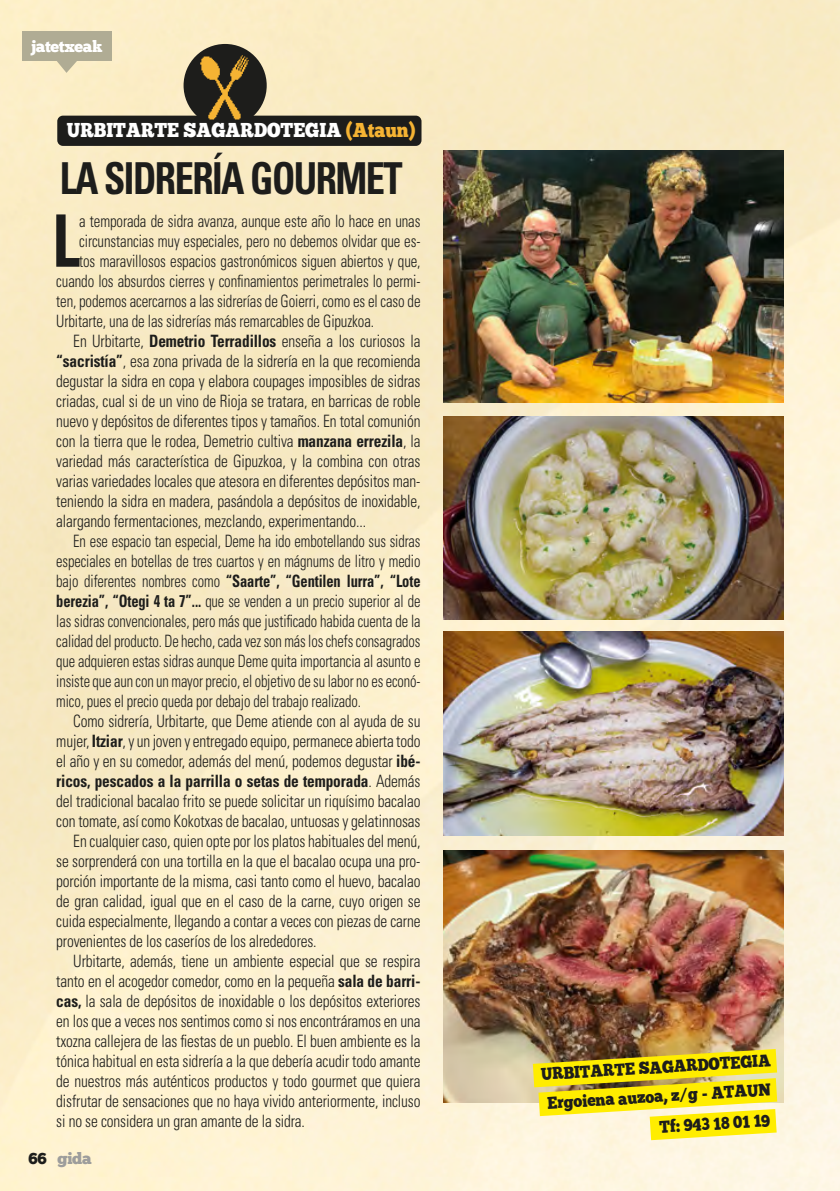
<style>
.page{position:relative;width:840px;height:1191px;background:#fff}
.page>*{position:absolute;margin:0;border:0;box-sizing:border-box;transform-origin:0 0}
.t1{font:700 condensed 72.4px "Univers";color:#1d1d1b;scale:.85 1}
.t2{font:700 condensed 44px "Univers";letter-spacing:-.04em;color:#1d1d1b;scale:.87 1}
.t3{font:20px "Chunk Five Ex";color:#fff;scale:.91 1}
.t4{font:300 condensed 17px "Univers";letter-spacing:-.01em;color:#1d1d1b;scale:.9 1}
.t5{font:300 condensed 17px "Univers";letter-spacing:-.01em;color:#1d1d1b;scale:.85 1}
.t6{font:300 condensed 17px "Univers";letter-spacing:-.01em;color:#1d1d1b;scale:.87 1}
.t7{font:17px "Chunk Five Ex";color:#1d1d1b;scale:.9 1}
.t8{font:700 condensed 17px "Univers";letter-spacing:-.01em;color:#1d1d1b;scale:.85 1}
.t9{font:700 condensed 17px "Univers";letter-spacing:-.01em;color:#1d1d1b;scale:.9 1}
.t10{font:16px "Chunk Five Ex";letter-spacing:-.02em;color:#fff}
.t11{font:16px "Chunk Five Ex";letter-spacing:-.02em;color:#9d9d9c}
.s1{color:#f5b333}
.s2{font-weight:700}
.s3{font-weight:300}
.s4{color:#1d1d1b}
</style>
<div class="page">
<img style="left:0;top:0;width:839px;height:1191px">
<svg style="left:56px;top:61px;width:21px;height:12px"></svg>
<div style="left:22px;top:31px;width:89px;height:30px;background:#b0ac94"></div>
<div style="left:183px;top:44px;width:83px;height:83px;background:#1d1d1b;border-radius:50%"></div>
<div style="left:57px;top:116px;width:364px;height:30px;background:#1d1d1b;border-radius:6px"></div>
<img style="left:191px;top:53px;width:57px;height:67px">
<img style="left:443px;top:151px;width:340px;height:251px">
<img style="left:443px;top:850px;width:340px;height:252px">
<img style="left:443px;top:631px;width:340px;height:204px">
<img style="left:443px;top:416px;width:340px;height:204px">
<svg style="left:532px;top:1049px;width:244px;height:91px;background:#efdf3c"></svg>
<p class="t10" style="left:30px;top:34px;width:74px">jatetxeak</p>
<p class="t3" style="left:67px;top:115px;width:384px">URBITARTE SAGARDOTEGIA <span class="s1">(Ataun)</span></p>
<h2 class="t2" style="left:60px;top:151px;width:395px">LA SIDRERÍA GOURMET</h2>
<h1 class="t1" style="left:52px;top:196px;width:34px">L</h1>
<p class="t6" style="left:79px;top:210px;width:393px">a temporada de sidra avanza, aunque este año lo hace en unas</p>
<p class="t6" style="left:79px;top:230px;width:393px">circunstancias muy especiales, pero no debemos olvidar que es-</p>
<p class="t6" style="left:79px;top:250px;width:393px">tos maravillosos espacios gastronómicos siguen abiertos y que,</p>
<p class="t6" style="left:56px;top:270px;width:420px">cuando los absurdos cierres y confinamientos perimetrales lo permi-</p>
<p class="t6" style="left:56px;top:290px;width:420px">ten, podemos acercarnos a las sidrerías de Goierri, como es el caso de</p>
<p class="t6" style="left:56px;top:310px;width:366px">Urbitarte, una de las sidrerías más remarcables de Gipuzkoa.</p>
<p class="t4" style="left:73px;top:330px;width:387px">En Urbitarte, <span class="s2">Demetrio Terradillos</span> enseña a los curiosos la</p>
<p class="t4" style="left:56px;top:350px;width:406px"><span class="s2">“sacristía”</span>, esa zona privada de la sidrería en la que recomienda</p>
<p class="t4" style="left:56px;top:370px;width:406px">degustar la sidra en copa y elabora coupages imposibles de sidras</p>
<p class="t4" style="left:56px;top:390px;width:406px">criadas, cual si de un vino de Rioja se tratara, en barricas de roble</p>
<p class="t4" style="left:56px;top:410px;width:406px">nuevo y depósitos de diferentes tipos y tamaños. En total comunión</p>
<p class="t4" style="left:56px;top:430px;width:406px">con la tierra que le rodea, Demetrio cultiva <span class="s2">manzana errezila</span>, la</p>
<p class="t4" style="left:56px;top:450px;width:406px">variedad más característica de Gipuzkoa, y la combina con otras</p>
<p class="t4" style="left:56px;top:470px;width:406px">varias variedades locales que atesora en diferentes depósitos man-</p>
<p class="t4" style="left:56px;top:490px;width:406px">teniendo la sidra en madera, pasándola a depósitos de inoxidable,</p>
<p class="t4" style="left:56px;top:510px;width:345px">alargando fermentaciones, mezclando, experimentando...</p>
<p class="t5" style="left:73px;top:530px;width:410px">En ese espacio tan especial, Deme ha ido embotellando sus sidras</p>
<p class="t5" style="left:56px;top:550px;width:429px">especiales en botellas de tres cuartos y en mágnums de litro y medio</p>
<p class="t8" style="left:56px;top:570px;width:430px"><span class="s3">bajo diferentes nombres como</span> “Saarte”, “Gentilen lurra”, “Lote</p>
<p class="t5" style="left:56px;top:590px;width:429px"><span class="s2">berezia”, “Otegi 4 ta 7”...</span> que se venden a un precio superior al de</p>
<p class="t5" style="left:56px;top:610px;width:430px">las sidras convencionales, pero más que justificado habida cuenta de la</p>
<p class="t5" style="left:56px;top:630px;width:430px">calidad del producto. De hecho, cada vez son más los chefs consagrados</p>
<p class="t5" style="left:56px;top:650px;width:430px">que adquieren estas sidras aunque Deme quita importancia al asunto e</p>
<p class="t5" style="left:56px;top:670px;width:430px">insiste que aun con un mayor precio, el objetivo de su labor no es econó-</p>
<p class="t5" style="left:56px;top:690px;width:360px">mico, pues el precio queda por debajo del trabajo realizado.</p>
<p class="t4" style="left:73px;top:710px;width:387px">Como sidrería, Urbitarte, que Deme atiende con al ayuda de su</p>
<p class="t4" style="left:56px;top:730px;width:406px">mujer, <span class="s2">Itziar</span>, y un joven y entregado equipo, permanece abierta todo</p>
<p class="t4" style="left:56px;top:750px;width:406px">el año y en su comedor, además del menú, podemos degustar <span class="s2">ibé-</span></p>
<p class="t9" style="left:56px;top:770px;width:406px">ricos, pescados a la parrilla o setas de temporada<span class="s3">. Además</span></p>
<p class="t4" style="left:56px;top:790px;width:406px">del tradicional bacalao frito se puede solicitar un riquísimo bacalao</p>
<p class="t4" style="left:56px;top:810px;width:406px">con tomate, así como Kokotxas de bacalao, untuosas y gelatinnosas</p>
<p class="t4" style="left:73px;top:830px;width:387px">En cualquier caso, quien opte por los platos habituales del menú,</p>
<p class="t4" style="left:56px;top:850px;width:406px">se sorprenderá con una tortilla en la que el bacalao ocupa una pro-</p>
<p class="t4" style="left:56px;top:870px;width:406px">porción importante de la misma, casi tanto como el huevo, bacalao</p>
<p class="t4" style="left:56px;top:890px;width:406px">de gran calidad, igual que en el caso de la carne, cuyo origen se</p>
<p class="t4" style="left:56px;top:910px;width:406px">cuida especialmente, llegando a contar a veces con piezas de carne</p>
<p class="t4" style="left:56px;top:930px;width:291px">provenientes de los caseríos de los alrededores.</p>
<p class="t4" style="left:73px;top:950px;width:387px">Urbitarte, además, tiene un ambiente especial que se respira</p>
<p class="t4" style="left:56px;top:970px;width:406px">tanto en el acogedor comedor, como en la pequeña <span class="s2">sala de barri-</span></p>
<p class="t4" style="left:56px;top:990px;width:406px"><span class="s2">cas,</span> la sala de depósitos de inoxidable o los depósitos exteriores</p>
<p class="t4" style="left:56px;top:1010px;width:406px">en los que a veces nos sentimos como si nos encontráramos en una</p>
<p class="t4" style="left:56px;top:1030px;width:406px">txozna callejera de las fiestas de un pueblo. El buen ambiente es la</p>
<p class="t4" style="left:56px;top:1050px;width:406px">tónica habitual en esta sidrería a la que debería acudir todo amante</p>
<p class="t4" style="left:56px;top:1070px;width:406px">de nuestros más auténticos productos y todo gourmet que quiera</p>
<p class="t4" style="left:56px;top:1090px;width:406px">disfrutar de sensaciones que no haya vivido anteriormente, incluso</p>
<p class="t4" style="left:56px;top:1110px;width:278px">si no se considera un gran amante de la sidra.</p>
<p class="t11" style="left:28px;top:1147px;width:65px"><span class="s4">66</span> gida</p>
<p class="t7" style="left:540px;top:1060px;width:257px;rotate:-3deg">URBITARTE SAGARDOTEGIA</p>
<p class="t7" style="left:658px;top:1113px;width:125px;rotate:-3deg">Tf: 943 18 01 19</p>
<p class="t7" style="left:546px;top:1089px;width:250px;rotate:-3deg">Ergoiena auzoa, z/g - ATAUN</p>
</div>
